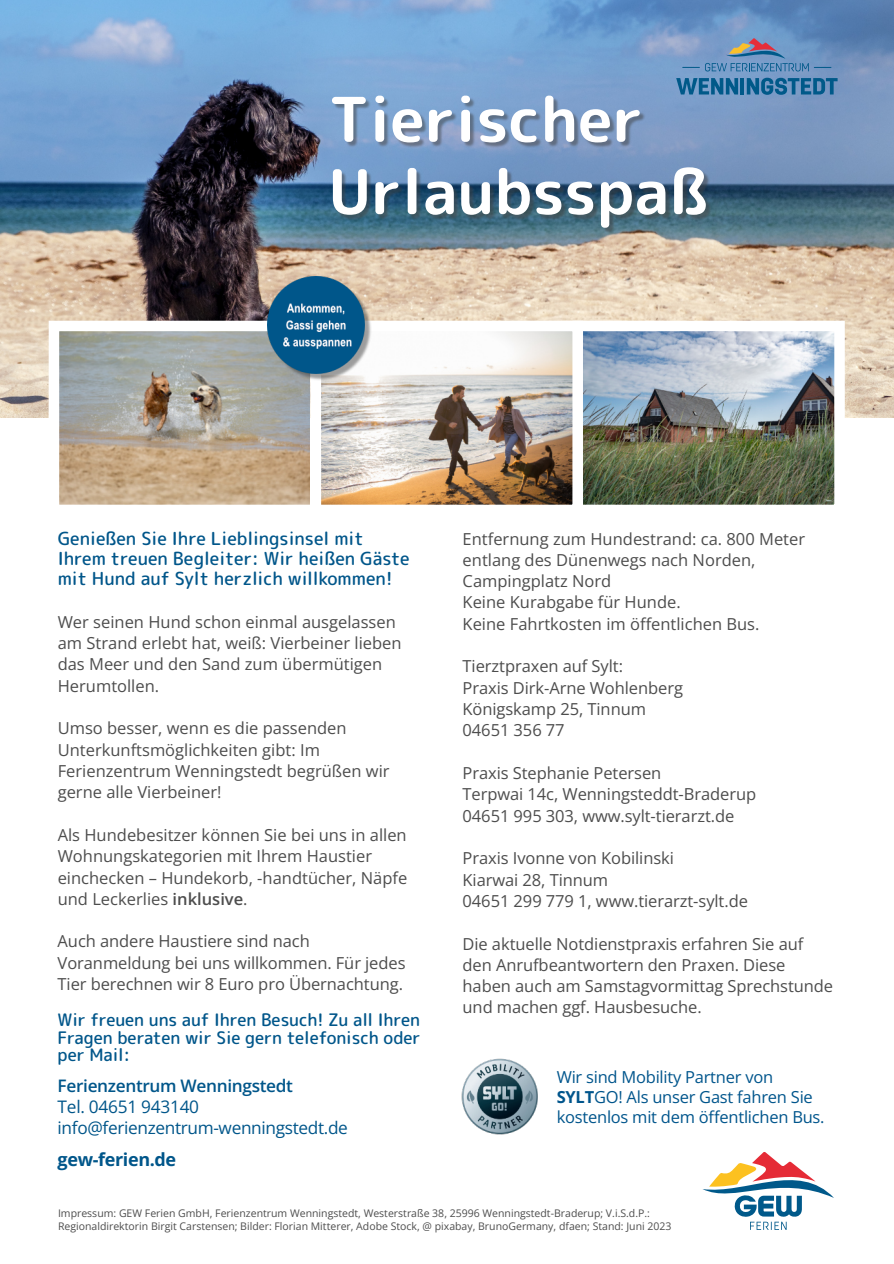
<style>
.page{position:relative;width:894px;height:1264px;background:#fff}
.page>*{position:absolute;margin:0;border:0;box-sizing:border-box;transform-origin:0 0}
.t1{font:700 61.65px/72.3px "Rounded Mplus 1 c";color:#fff}
.t2{font:500 18px/19.8px "Rounded Mplus 1 c";color:#00568a}
.t3{font:700 18px "Open Sans";letter-spacing:-.02em;color:#00568a}
.t4{font:500 17.25px/17.2px "Rounded Mplus 1 c";letter-spacing:-.005em;color:#00568a;text-align:justify}
.t5{font:17.25px/21.3px "Open Sans";letter-spacing:-.02em;color:#00568a}
.t6{font:600 17.25px "Open Sans";letter-spacing:-.02em;color:#00568a}
.t7{font:16.5px/21.3px "Open Sans";color:#4d4d4d}
.t8{font:16.5px/19.8px "Open Sans";letter-spacing:-.015em;color:#00558c}
.t9{font:10.5px/12.6px "Open Sans";color:#4d4d4d}
.s1{font-weight:600}
.s2{font-weight:700}
</style>
<div class="page">
<img style="left:0;top:0;width:893px;height:418px">
<svg style="left:702px;top:1152px;width:131px;height:77px"></svg>
<img style="left:583px;top:331px;width:250px;height:173px">
<div style="left:572px;top:320px;width:272px;height:195px;border:10px solid #fff"></div>
<img style="left:321px;top:331px;width:250px;height:173px">
<img style="left:60px;top:331px;width:249px;height:173px">
<img style="left:267px;top:276px;width:104px;height:105px">
<img style="left:334px;top:97px;width:377px;height:137px">
<svg style="left:682px;top:38px;width:126px;height:33px;background:#7492b9"></svg>
<svg style="left:814px;top:67px;width:16px;height:1px"></svg>
<svg style="left:676px;top:78px;width:61px;height:16px"></svg>
<hr style="left:740px;top:78px;width:4px;height:16px;background:#005989">
<svg style="left:746px;top:78px;width:91px;height:17px;background:#3575a3"></svg>
<img style="left:461px;top:1058px;width:77px;height:77px">
<h1 class="t1" style="left:328px;top:83px;width:381px">Tierischer<br>Urlaubsspaß</h1>
<p class="t2" style="left:58px;top:529px;width:353px">Genießen Sie Ihre Lieblingsinsel mit<br>Ihrem treuen Begleiter: Wir heißen Gäste mit Hund auf Sylt herzlich willkommen!</p>
<p class="t7" style="left:58px;top:610px;width:345px">Wer seinen Hund schon einmal ausgelassen am Strand erlebt hat, weiß: Vierbeiner lieben das Meer und den Sand zum übermütigen Herumtollen.</p>
<p class="t7" style="left:58px;top:717px;width:333px">Umso besser, wenn es die passenden Unterkunftsmöglichkeiten gibt: Im Ferienzentrum Wenningstedt begrüßen wir gerne alle Vierbeiner!</p>
<p class="t7" style="left:58px;top:823px;width:351px">Als Hundebesitzer können Sie bei uns in allen Wohnungskategorien mit Ihrem Haustier einchecken – Hundekorb, -handtücher, Näpfe und Leckerlies <span class="s1">inklusive</span>.</p>
<p class="t7" style="left:58px;top:930px;width:349px">Auch andere Haustiere sind nach<br>Voranmeldung bei uns willkommen. Für jedes<br>Tier berechnen wir 8 Euro pro Übernachtung.</p>
<p class="t4" style="left:58px;top:1011px;width:364px">Wir freuen uns auf Ihren Besuch! Zu all Ihren Fragen beraten wir Sie gern telefonisch oder per Mail:</p>
<p class="t6" style="left:58px;top:1072px;width:237px">Ferienzentrum Wenningstedt</p>
<p class="t5" style="left:58px;top:1095px;width:292px">Tel. 04651 943140 info@ferienzentrum-wenningstedt.de</p>
<p class="t3" style="left:58px;top:1145px;width:120px">gew-ferien.de</p>
<p class="t7" style="left:462px;top:527px;width:344px">Entfernung zum Hundestrand: ca. 800 Meter entlang des Dünenwegs nach Norden,<br>Campingplatz Nord<br>Keine Kurabgabe für Hunde.<br>Keine Fahrtkosten im öffentlichen Bus.</p>
<p class="t7" style="left:462px;top:655px;width:222px">Tierztpraxen auf Sylt:<br>Praxis Dirk-Arne Wohlenberg<br>Königskamp 25, Tinnum<br>04651 356 77</p>
<p class="t7" style="left:462px;top:761px;width:295px">Praxis Stephanie Petersen<br>Terpwai 14c, Wenningsteddt-Braderup<br>04651 995 303, www.sylt-tierarzt.de</p>
<p class="t7" style="left:462px;top:847px;width:287px">Praxis Ivonne von Kobilinski<br>Kiarwai 28, Tinnum<br>04651 299 779 1, www.tierarzt-sylt.de</p>
<p class="t7" style="left:462px;top:932px;width:372px">Die aktuelle Notdienstpraxis erfahren Sie auf den Anrufbeantwortern den Praxen. Diese haben auch am Samstagvormittag Sprechstunde und machen ggf. Hausbesuche.</p>
<p class="t8" style="left:556px;top:1066px;width:269px">Wir sind Mobility Partner von<br><span class="s2">SYLT</span>GO! Als unser Gast fahren Sie kostenlos mit dem öffentlichen Bus.</p>
<p class="t9" style="left:58px;top:1206px;width:614px">Impressum: GEW Ferien GmbH, Ferienzentrum Wenningstedt, Westerstraße 38, 25996 Wenningstedt-Braderup; V.i.S.d.P.:<br>Regionaldirektorin Birgit Carstensen; Bilder: Florian Mitterer, Adobe Stock, @ pixabay, BrunoGermany, dfaen; Stand: Juni 2023</p>
</div>
